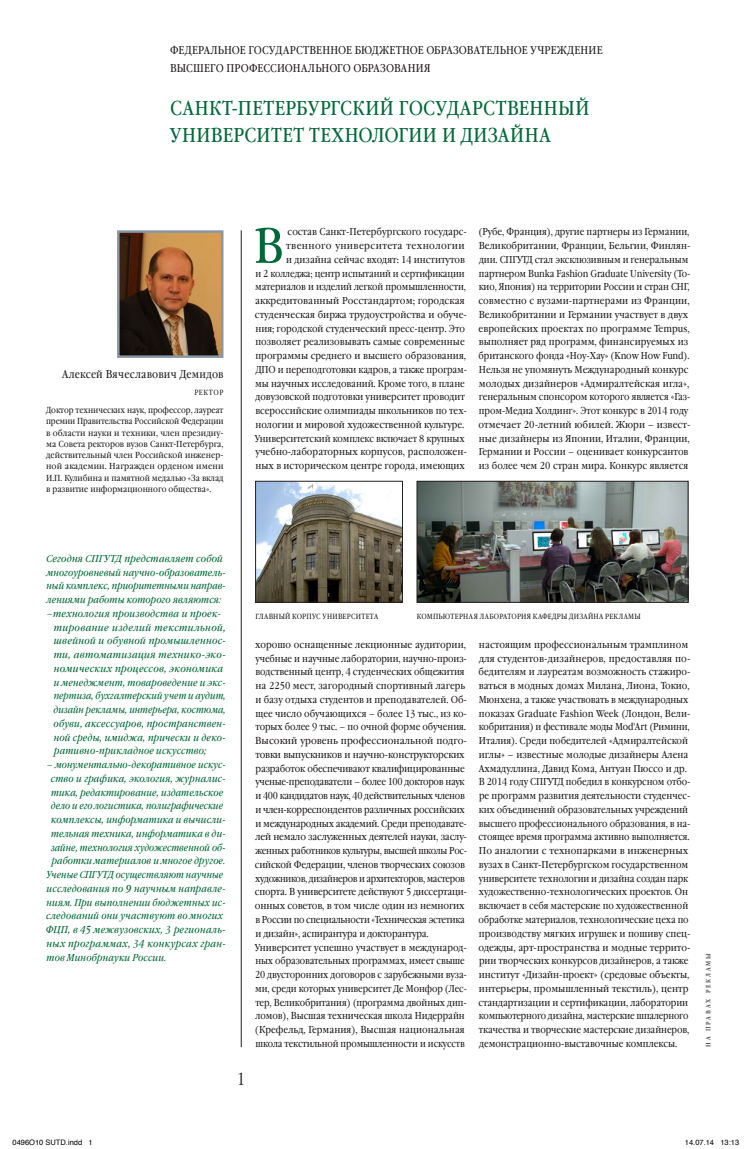
<style>
.page{position:relative;width:745px;height:1149px;background:#fff}
.page>*{position:absolute;margin:0;border:0;box-sizing:border-box;transform-origin:0 0}
.R-O8_Fonar{font:49.25px "Garamond Book Narrow C";color:#006838}
.R-O8_zagolovok{font:20px/27.5px "Garamond Book Narrow C";letter-spacing:.02em;color:#006838}
.t1{font:300 17.5px "Garamond Narrow C";color:#231f20}
.R-O8_forma{font:11.25px/17.5px "Garamond Book Narrow C";letter-spacing:.015em;color:#231f20}
.R-O8_dir_FIO{font:11.25px "Garamond Book Narrow C";letter-spacing:.015em;color:#231f20}
.R-O8_Text{font:10px/13.8px "Garamond Book Narrow C";letter-spacing:-.005em;color:#231f20}
.R-O8_Text-2{font:10px/13.8px "Garamond Book Narrow C";letter-spacing:-.005em;color:#231f20;scale:1.07 1}
.R-O8_Text-3{font:10px/13.8px "Garamond Book Narrow C";letter-spacing:-.005em;color:#231f20;scale:1.06 1}
.R-O8_Fonar-2{font:10px/13.8px "Garamond Book Narrow C";color:#231f20;text-align:right;scale:1.04 1}
.R-O8_vynos_Kursiv{font:italic 10px/13.8px "Garamond Book Narrow C";letter-spacing:.015em;color:#006838;text-align:center}
.R-O8_vynos_Kursiv-2{font:italic 10px/13.8px "Garamond Book Narrow C";letter-spacing:.015em;color:#006838;scale:1.05 1}
.R-O8_Text-4{font:10px/13.8px "Garamond Book Narrow C";letter-spacing:-.005em;color:#231f20;scale:1.05 1}
.R-O8_Text-5{font:10px/13.8px "Garamond Book Narrow C";letter-spacing:-.005em;color:#231f20;scale:1.04 1}
.R-O8_dir_Bio{font:8.75px/11.2px "Garamond Book Narrow C";color:#231f20;text-align:justify}
.R-O8_dir_Dolzhn{font:7.5px "Garamond Book Narrow C";letter-spacing:.035em;color:#231f20}
.t2{font:7.5px "Helvetica";color:#000}
.R-O8_Text-6{font:6.25px "Garamond Book Narrow C";letter-spacing:.3em;color:#231f20}
</style>
<div class="page">
<img style="left:120px;top:233px;width:100px;height:122px">
<div style="left:117px;top:230px;width:106px;height:128px;border:2px solid #8897a8"></div>
<img style="left:257px;top:483px;width:143px;height:117px">
<div style="left:255px;top:481px;width:147px;height:121px;border:1px solid #231f20"></div>
<img style="left:418px;top:483px;width:267px;height:117px">
<div style="left:416px;top:481px;width:271px;height:121px;border:1px solid #231f20"></div>
<hr style="left:241px;top:230px;width:1px;height:817px;background:#231f20">
<p class="R-O8_forma" style="left:170px;top:42px;width:433px">ФЕДЕРАЛЬНОЕ ГОСУДАРСТВЕННОЕ БЮДЖЕТНОЕ ОБРАЗОВАТЕЛЬНОЕ УЧРЕЖДЕНИЕ<br>ВЫСШЕГО ПРОФЕССИОНАЛЬНОГО ОБРАЗОВАНИЯ</p>
<p class="R-O8_zagolovok" style="left:170px;top:95px;width:420px">САНКТ-ПЕТЕРБУРГСКИЙ ГОСУДАРСТВЕННЫЙ<br>УНИВЕРСИТЕТ ТЕХНОЛОГИИ И ДИЗАЙНА</p>
<p class="R-O8_dir_FIO" style="left:62px;top:368px;width:163px">Алексей Вячеславович Демидов</p>
<p class="R-O8_dir_Dolzhn" style="left:194px;top:388px;width:31px">РЕКТОР</p>
<p class="R-O8_dir_Bio" style="left:46px;top:405px;width:179px">Доктор технических наук, профессор, лауреат премии Правительства Российской Федерации в области науки и техники, член президиу&shy;ма Совета ректоров вузов Санкт-Петербурга, действительный член Российской инженер&shy;ной академии. Награжден орденом имени И.П. Кулибина и памятной медалью «За вклад в развитие информационного общества».</p>
<p class="R-O8_Fonar" style="left:253px;top:218px;width:32px">В</p>
<p class="R-O8_Fonar-2" style="left:255px;top:225px;width:205px">состав Санкт-Петербургского государс&shy;твенного университета технологии<br>и дизайна сейчас входят: 14 институтов<br>и 2 колледжа; центр испытаний и сертификации материалов и изделий легкой промышленности, аккредитованный Росстандартом; городская студенческая биржа трудоустройства и обуче&shy;ния; городской студенческий пресс-центр. Это позволяет реализовывать самые современные программы среднего и высшего образования, ДПО и переподготовки кадров, а также програм&shy;мы научных исследований. Кроме того, в плане довузовской подготовки университет проводит всероссийские олимпиады школьников по тех&shy;нологии и мировой художественной культуре.</p>
<p class="R-O8_Text" style="left:255px;top:432px;width:213px">Университетский комплекс включает 8 крупных учебно-лабораторных корпусов, расположен&shy;ных в историческом центре города, имеющих</p>
<p class="R-O8_Text" style="left:478px;top:225px;width:213px">(Рубе, Франция), другие партнеры из Германии, Великобритании, Франции, Бельгии, Финлян&shy;дии. СПГУТД стал эксклюзивным и генеральным партнером Bunka Fashion Graduate University (То&shy;кио, Япония) на территории Pоссии и стран СНГ, совместно с вузами-партнерами из Франции, Великобритании и Германии участвует в двух европейских проектах по программе Tempus, выполняет ряд программ, финансируемых из британского фонда «Ноу-Хау» (Know How Fund).<br>Нельзя не упомянуть Международный конкурс молодых дизайнеров «Адмиралтейская игла», генеральным спонсором которого является «Газ&shy;пром-Медиа Холдинг». Этот конкурс в 2014 году отмечает 20-летний юбилей. Жюри – извест&shy;ные дизайнеры из Японии, Италии, Франции, Германии и России – оценивает конкурсантов из более чем 20 стран мира. Конкурс является</p>
<p class="R-O8_vynos_Kursiv-2" style="left:46px;top:552px;width:172px">Сегодня СПГУТД представляет собой многоуровневый научно-образователь&shy;ный комплекс, приоритетными направ&shy;лениями работы которого являются:</p>
<p class="R-O8_vynos_Kursiv-2" style="left:53px;top:607px;width:166px;text-indent:-7px">–технология производства и проек&shy;тирование изделий текстильной, швейной и обувной промышленнос&shy;ти, автоматизация технико-эко&shy;номических процессов, экономика и менеджмент, товароведение и экс&shy;пертиза, бухгалтерский учет и аудит, дизайн рекламы, интерьера, костюма, обуви, аксессуаров, пространствен&shy;ной среды, имиджа, прически и деко&shy;ративно-прикладное искусство;</p>
<p class="R-O8_vynos_Kursiv" style="left:46px;top:758px;width:181px">– монументально-декоративное искус&shy;ство и графика, экология, журналис&shy;тика, редактирование, издательское дело и его логистика, полиграфические комплексы, информатика и вычисли&shy;тельная техника, информатика в ди&shy;зайне, технология художественной об&shy;работки материалов и многое другое.</p>
<p class="R-O8_vynos_Kursiv" style="left:46px;top:868px;width:181px;text-align:left">Ученые СПГУТД осуществляют научные исследования по 9 научным направле&shy;ниям. При выполнении бюджетных ис&shy;следований они участвуют во многих ФЦП, в 45 межвузовских, 3 региональ&shy;ных программах, 34 конкурсах гран&shy;тов Минобрнауки России.</p>
<p class="t1" style="left:237px;top:1069px;width:10px">1</p>
<p class="R-O8_dir_Dolzhn" style="left:255px;top:612px;width:124px">ГЛАВНЫЙ КОРПУС УНИВЕРСИТЕТА</p>
<p class="R-O8_dir_Dolzhn" style="left:416px;top:612px;width:225px">КОМПЬЮТЕРНАЯ ЛАБОРАТОРИЯ КАФЕДРЫ ДИЗАЙНА РЕКЛАМЫ</p>
<p class="R-O8_Text-5" style="left:255px;top:638px;width:205px">хорошо оснащенные лекционные аудитории, учебные и научные лаборатории, научно-произ&shy;водственный центр, 4 студенческих общежития на 2250 мест, загородный спортивный лагерь и базу отдыха студентов и преподавателей. Об&shy;щее число обучающихся – более 13 тыс., из ко&shy;торых более 9 тыс. – по очной форме обучения.</p>
<p class="R-O8_Text-2" style="left:255px;top:734px;width:200px">Высокий уровень профессиональной подго&shy;товки выпускников и научно-конструкторских разработок обеспечивают квалифицированные ученые-преподаватели – более 100 докторов наук и 400 кандидатов наук, 40 действительных членов и член-корреспондентов различных российских и международных академий. Среди преподавате&shy;лей немало заслуженных деятелей науки, заслу&shy;женных работников культуры, высшей школы Рос&shy;сийской Федерации, членов творческих союзов художников, дизайнеров и архитекторов, мастеров спорта. В университете действуют 5 диссертаци&shy;онных советов, в том числе один из немногих в России по специальности «Техническая эстетика и дизайн», аспирантура и докторантура.</p>
<p class="R-O8_Text" style="left:255px;top:940px;width:213px">Университет успешно участвует в международ&shy;ных образовательных программах, имеет свыше 20 двусторонних договоров с зарубежными вуза&shy;ми, среди которых университет Де Монфор (Лес&shy;тер, Великобритания) (программа двойных дип&shy;ломов), Высшая техническая школа Нидеррайн (Крефельд, Германия), Высшая национальная школа текстильной промышленности и искусств</p>
<p class="R-O8_Text-4" style="left:478px;top:638px;width:203px">настоящим профессиональным трамплином для студентов-дизайнеров, предоставляя по&shy;бедителям и лауреатам возможность стажиро&shy;ваться в модных домах Милана, Лиона, Токио, Мюнхена, а также участвовать в международных показах Graduate Fashion Week (Лондон, Вели&shy;кобритания) и фестивале моды Mod'Art (Римини, Италия). Среди победителей «Адмиралтейской иглы» – известные молодые дизайнеры Алена Ахмадуллина, Давид Кома, Антуан Пюссо и др.</p>
<p class="R-O8_Text" style="left:478px;top:775px;width:213px">В 2014 году СПГУТД победил в конкурсном отбо&shy;ре программ развития деятельности студенчес&shy;ких объединений образовательных учреждений высшего профессионального образования, в на&shy;стоящее время программа активно выполняется.</p>
<p class="R-O8_Text-3" style="left:478px;top:844px;width:201px">По аналогии с технопарками в инженерных вузах в Санкт-Петербургском государственном университете технологии и дизайна создан парк художественно-технологических проектов. Он включает в себя мастерские по художественной обработке материалов, технологические цеха по производству мягких игрушек и пошиву спец&shy;одежды, арт-пространства и модные террито&shy;рии творческих конкурсов дизайнеров, а также институт «Дизайн-проект» (средовые объекты, интерьеры, промышленный текстиль), центр стандартизации и сертификации, лаборатории компьютерного дизайна, мастерские шпалерного ткачества и творческие мастерские дизайнеров, демонстрационно-выставочные комплексы.</p>
<p class="R-O8_Text-6" style="left:704px;top:1047px;width:95px;rotate:-90deg">НА ПРАВАХ РЕКЛАМЫ</p>
<p class="t2" style="left:12px;top:1137px;width:82px">0496O10 SUTD.indd 1</p>
<p class="t2" style="left:684px;top:1137px;width:56px">14.07.14 13:13</p>
</div>
